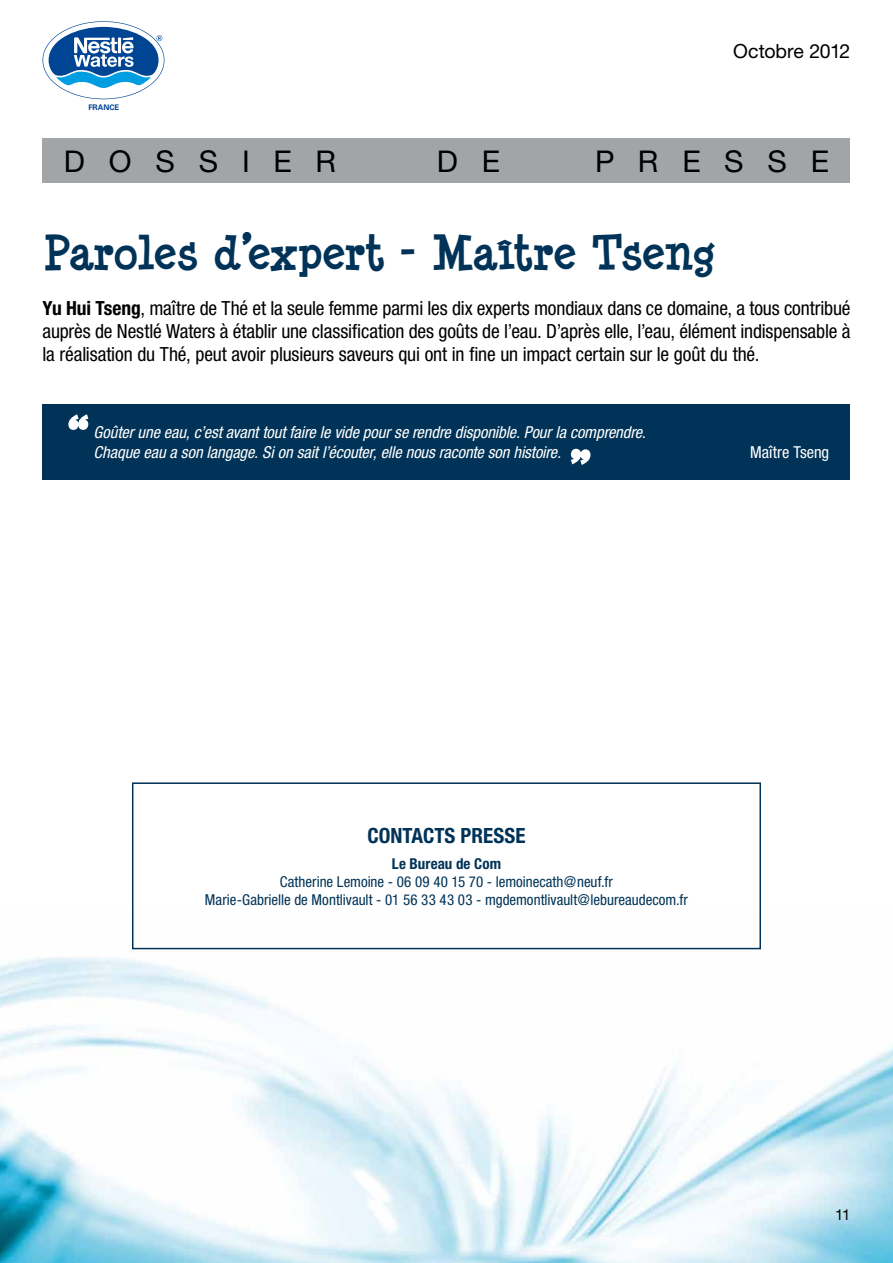
<style>
.page{position:relative;width:893px;height:1263px;background:#fff}
.page>*{position:absolute;margin:0;border:0;box-sizing:border-box;transform-origin:0 0}
.t1{font:700 52.5px "Minya Nouvelle";color:#fff}
.t2{font:700 45px "Minya Nouvelle";color:#003357}
.t3{font:30px "Helvetica Neue";letter-spacing:.795em;color:#000}
.t4{font:700 condensed 21px "Helvetica Neue";color:#003357}
.t5{font:condensed 19.5px/23.4px "Helvetica Neue";letter-spacing:-.01em;color:#000;text-align:justify}
.t6{font:19.5px "Helvetica Neue";letter-spacing:-.005em;color:#000}
.t7{font:italic condensed 16.5px "Helvetica Neue";letter-spacing:-.005em;color:#fff}
.t8{font:condensed 16.5px "Helvetica Neue";color:#fff}
.t9{font:condensed 15px/18px "Helvetica Neue";color:#003357;text-align:center}
.t10{font:700 condensed 15px "Helvetica Neue";color:#003357}
.t11{font:15px "Helvetica Neue";color:#000}
.t12{font:700 7.65px "Univers";color:#004494}
.s1{font-weight:700}
</style>
<div class="page">
<img style="left:0;top:949px;width:893px;height:314px">
<div style="left:43px;top:138px;width:807px;height:45px;background:#a2a5a7"></div>
<svg style="left:43px;top:21px;width:121px;height:78px"></svg>
<div style="left:132px;top:782px;width:629px;height:167px;border:2px solid #003357"></div>
<div style="left:43px;top:404px;width:807px;height:75px;background:#003357"></div>
<p class="t12" style="left:88px;top:103px;width:32px">FRANCE</p>
<p class="t6" style="left:733px;top:39px;width:119px">Octobre 2012</p>
<h3 class="t3" style="left:64px;top:144px;width:274px">DOSSIER</h3>
<h3 class="t3" style="left:437px;top:144px;width:65px">D E</h3>
<h3 class="t3" style="left:595px;top:144px;width:236px">PRESSE</h3>
<h2 class="t2" style="left:43px;top:227px;width:674px">Paroles d’expert – Maître Tseng</h2>
<p class="t5" style="left:43px;top:296px;width:810px"><span class="s1">Yu Hui Tseng</span>, maître de Thé et la seule femme parmi les dix experts mondiaux dans ce domaine, a tous contribué auprès de Nestlé Waters à établir une classification des goûts de l’eau. D’après elle, l’eau, élément indispensable à la réalisation du Thé, peut avoir plusieurs saveurs qui ont in fine un impact certain sur le goût du thé.</p>
<h1 class="t1" style="left:67px;top:409px;width:24px">“</h1>
<p class="t7" style="left:94px;top:423px;width:554px">Goûter une eau, c’est avant tout faire le vide pour se rendre disponible. Pour la comprendre.</p>
<p class="t7" style="left:94px;top:443px;width:469px">Chaque eau a son langage. Si on sait l’écouter, elle nous raconte son histoire.</p>
<p class="t8" style="left:750px;top:443px;width:80px">Maître Tseng</p>
<h1 class="t1" style="left:570px;top:443px;width:34px">”</h1>
<p class="t4" style="left:367px;top:822px;width:13px">CONT</p>
<p class="t4" style="left:412px;top:822px;width:23px">ACTS</p>
<p class="t4" style="left:461px;top:822px;width:12px">PRESSE</p>
<p class="t10" style="left:392px;top:855px;width:111px">Le Bureau de Com</p>
<p class="t9" style="left:205px;top:873px;width:485px">Catherine Lemoine - 06 09 40 15 70 - lemoinecath@neuf.fr<br>Marie-Gabrielle de Montlivault - 01 56 33 43 03 - mgdemontlivault@lebureaudecom.fr</p>
<p class="t11" style="left:835px;top:1206px;width:17px">11</p>
</div>
